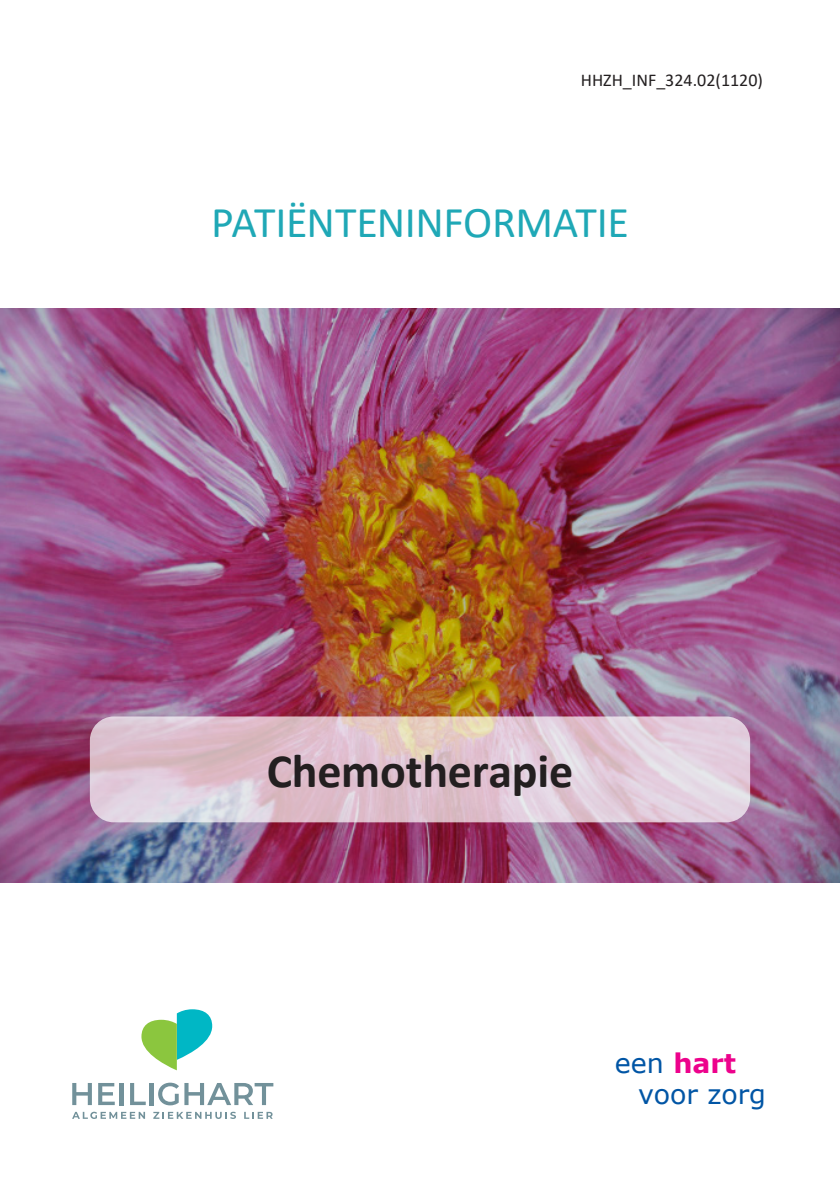
<style>
.page{position:relative;width:840px;height:1191px;background:#fff}
.page>*{position:absolute;margin:0;border:0;box-sizing:border-box;transform-origin:0 0}
.t1{font:700 48px "Calibri";letter-spacing:-.005em;color:#231f20}
.t2{font:44px "Calibri";letter-spacing:-.015em;color:#1fa8b6}
.t3{font:26.8px "Verdana";color:#0155a5}
.t4{font:700 26.8px "Verdana";color:#ed028c}
.t5{font:18px "Calibri";color:#231f20}
.s1{font-weight:400;color:#0155a5}
</style>
<div class="page">
<img style="left:0;top:309px;width:839px;height:573px">
<svg style="left:158px;top:1082px;width:115px;height:23px"></svg>
<hr style="left:149px;top:1083px;width:4px;height:22px;background:#72919a">
<svg style="left:130px;top:1083px;width:16px;height:22px"></svg>
<hr style="left:120px;top:1083px;width:4px;height:22px;background:#72919a">
<svg style="left:98px;top:1083px;width:17px;height:22px"></svg>
<svg style="left:72px;top:1083px;width:20px;height:22px"></svg>
<svg style="left:244px;top:1111px;width:28px;height:7px"></svg>
<svg style="left:153px;top:1111px;width:83px;height:8px"></svg>
<svg style="left:72px;top:1111px;width:73px;height:8px"></svg>
<svg style="left:141px;top:1009px;width:71px;height:61px"></svg>
<svg style="left:90px;top:716px;width:659px;height:106px;background:#dfc7d2"></svg>
<p class="t5" style="left:580px;top:67px;width:183px">HHZH_INF_324.02(1120)</p>
<p class="t2" style="left:211px;top:192px;width:419px">PATIËNTENINFORMATIE</p>
<p class="t1" style="left:266px;top:737px;width:308px">Chemotherapie</p>
<p class="t4" style="left:614px;top:1043px;width:123px"><span class="s1">een</span> hart</p>
<p class="t3" style="left:637px;top:1076px;width:129px">voor zorg</p>
</div>
